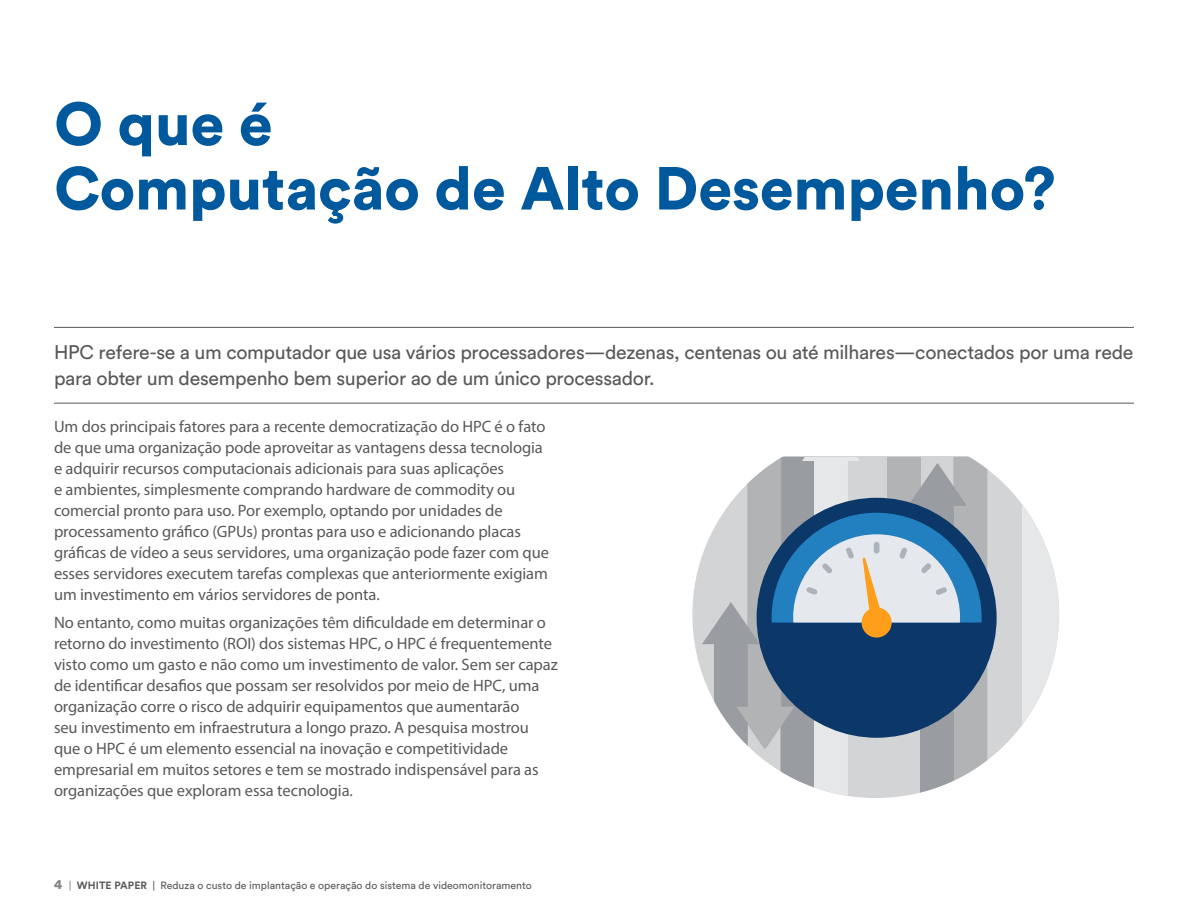
<style>
.page{position:relative;width:1188px;height:918px;background:#fff}
.page>*{position:absolute;margin:0;border:0;box-sizing:border-box;transform-origin:0 0}
.t1{font:900 60px/64.5px "Circular Pro";color:#00589d}
.t2{font:19.5px/25.5px "Circular Pro";letter-spacing:-.015em;color:#58595b}
.t3{font:16.5px/21px "Myriad Pro";letter-spacing:-.005em;color:#58595b}
.t4{font:10.5px "Circular Pro";color:#58595b}
.s1{font-weight:900;font-size:13.5px;color:#838383}
.s2{color:#838383}
.s3{font-weight:700}
</style>
<div class="page">
<hr style="left:54px;top:327px;width:1080px;height:1px;background:#58595b">
<hr style="left:54px;top:403px;width:1080px;height:1px;background:#58595b">
<svg style="left:692px;top:479px;width:331px;height:271px;fill:#d3d4d6"></svg>
<svg style="left:1023px;top:506px;width:36px;height:218px;fill:#e6e7e8"></svg>
<svg style="left:702px;top:457px;width:297px;height:341px;background:#8fa1b2"></svg>
<h1 class="t1" style="left:54px;top:89px;width:1003px">O que é<br>Computação de Alto Desempenho?</h1>
<p class="t2" style="left:54px;top:339px;width:1081px">HPC refere-se a um computador que usa vários processadores—dezenas, centenas ou até milhares—conectados por uma rede para obter um desempenho bem superior ao de um único processador.</p>
<p class="t3" style="left:54px;top:415px;width:497px">Um dos principais fatores para a recente democratização do HPC é o fato de que uma organização pode aproveitar as vantagens dessa tecnologia e adquirir recursos computacionais adicionais para suas aplicações<br>e ambientes, simplesmente comprando hardware de commodity ou comercial pronto para uso. Por exemplo, optando por unidades de processamento gráfico (GPUs) prontas para uso e adicionando placas gráficas de vídeo a seus servidores, uma organização pode fazer com que esses servidores executem tarefas complexas que anteriormente exigiam um investimento em vários servidores de ponta.</p>
<p class="t3" style="left:54px;top:612px;width:505px">No entanto, como muitas organizações têm dificuldade em determinar o retorno do investimento (ROI) dos sistemas HPC, o HPC é frequentemente visto como um gasto e não como um investimento de valor. Sem ser capaz de identificar desafios que possam ser resolvidos por meio de HPC, uma organização corre o risco de adquirir equipamentos que aumentarão<br>seu investimento em infraestrutura a longo prazo. A pesquisa mostrou que o HPC é um elemento essencial na inovação e competitividade empresarial em muitos setores e tem se mostrado indispensável para as organizações que exploram essa tecnologia.</p>
<p class="t4" style="left:54px;top:878px;width:479px"><span class="s1">4</span> <span class="s2">|</span> <span class="s3">WHITE PAPER</span> | Reduza o custo de implantação e operação do sistema de videomonitoramento</p>
</div>
